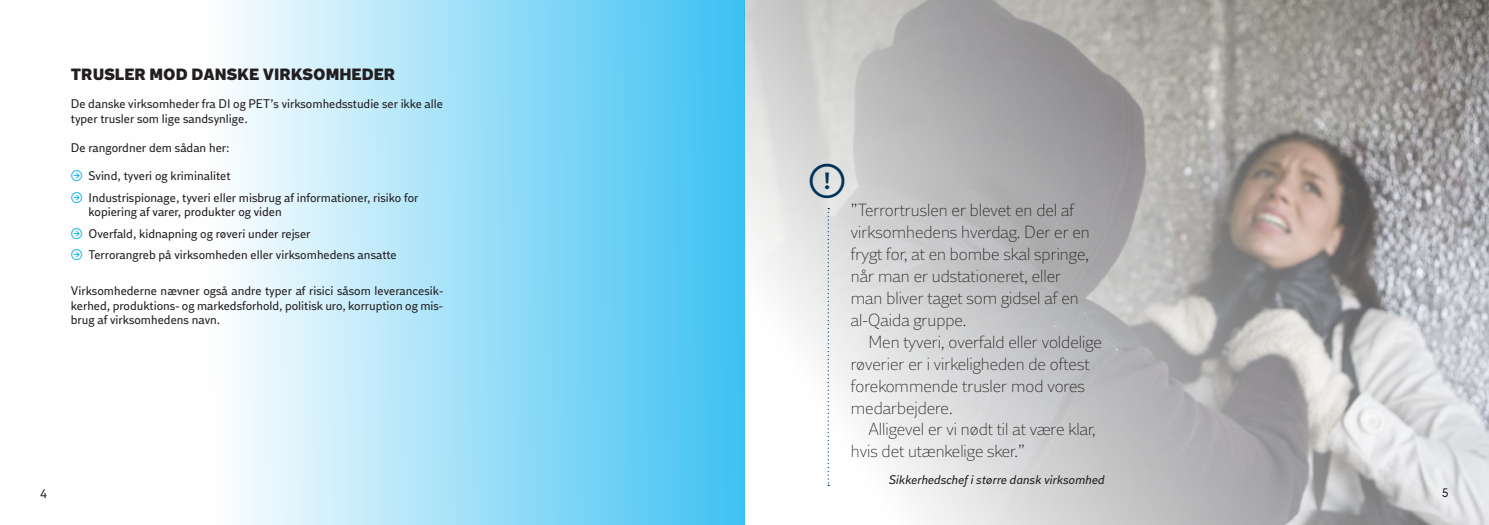
<style>
.page{position:relative;width:1489px;height:525px;background:#fff}
.page>*{position:absolute;margin:0;border:0;box-sizing:border-box;transform-origin:0 0}
.t1{font:40px "DI Stuff";color:#00335a}
.t2{font:300 17.5px/21.9px "DI Sans";color:#231f20}
.t3{font:800 16.25px "DI Sans";color:#231f20}
.t4{font:12.5px/14.4px "DI Sans";color:#231f20}
.t5{font:italic 12.5px "DI Sans";color:#231f20}
.s1{font-family:"DI Stuff";color:#00aeef}
</style>
<div class="page">
<img style="left:744px;top:0;width:744px;height:524px">
<svg style="left:231px;top:0;width:513px;height:524px;background:#99def8"></svg>
<svg style="left:827px;top:208px;width:2px;height:277px"></svg>
<h3 class="t3" style="left:71px;top:64px;width:92px">TRUSLER MOD</h3>
<h3 class="t3" style="left:191px;top:64px;width:36px">DANSKE</h3>
<h3 class="t3" style="left:263px;top:64px;width:12px">VIRKSOMHEDER</h3>
<p class="t4" style="left:71px;top:97px;width:373px">De danske virksomheder fra DI og PET’s virksomhedsstudie ser ikke alle typer trusler som lige sandsynlige.</p>
<p class="t4" style="left:71px;top:140px;width:160px">De rangordner dem sådan her:</p>
<p class="t4" style="left:71px;top:166px;width:349px;line-height:21.5px"><span class="s1">&gt;</span> Svind, tyveri og kriminalitet<br><span class="s1">&gt;</span> Industrispionage, tyveri eller misbrug af informationer, risiko for</p>
<p class="t4" style="left:71px;top:201px;width:327px;line-height:21.5px;text-indent:18px">kopiering af varer, produkter og viden<br><span class="s1">&gt;</span> Overfald, kidnapning og røveri under rejser<br><span class="s1">&gt;</span> Terrorangreb på virksomheden eller virksomhedens ansatte</p>
<p class="t4" style="left:71px;top:284px;width:374px;text-align:justify">Virksomhederne nævner også andre typer af risici såsom leverancesik&shy;kerhed, produktions- og markedsforhold, politisk uro, korruption og mis&shy;brug af virksomhedens navn.</p>
<p class="t4" style="left:40px;top:487px;width:8px">4</p>
<h1 class="t1" style="left:808px;top:154px;width:40px">!</h1>
<h2 class="t2" style="left:850px;top:200px;width:240px">”Terrortruslen er blevet en del af virksomhedens hverdag. Der er en frygt for, at en bombe skal springe, når man er udstationeret, eller man bliver taget som gidsel af en al-Qaida gruppe.</h2>
<h2 class="t2" style="left:850px;top:331px;width:252px;text-indent:18px">Men tyveri, overfald eller voldelige røverier er i virkeligheden de oftest forekommende trusler mod vores medarbejdere.</h2>
<h2 class="t2" style="left:850px;top:418px;width:246px;text-indent:18px">Alligevel er vi nødt til at være klar, hvis det utænkelige sker.”</h2>
<p class="t5" style="left:888px;top:472px;width:217px">Sikkerhedschef i større dansk virksomhed</p>
<p class="t4" style="left:1441px;top:486px;width:8px">5</p>
</div>
